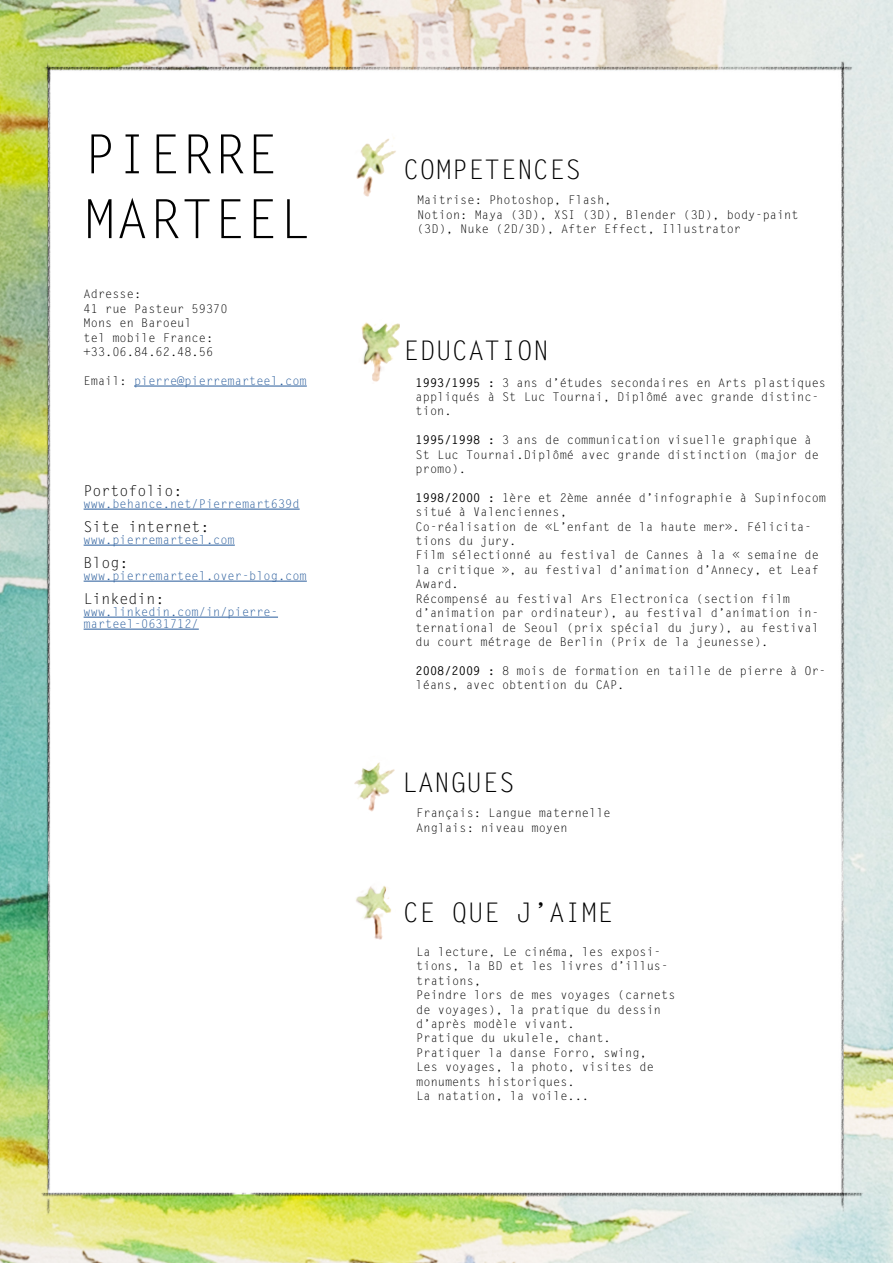
<style>
.page{position:relative;width:893px;height:1263px;background:#fff}
.page>*{position:absolute;margin:0;border:0;box-sizing:border-box;transform-origin:0 0}
.t1{font:54px/64.8px "Letter Gothic Std";color:#000}
.t2{font:27px "Letter Gothic Std";color:#000}
.t3{font:15px "Letter Gothic Std";color:#000}
.t4{font:12px/14.4px "Letter Gothic Std";color:#000}
.t5{font:12px/12px "Letter Gothic Std";color:#275b9b}
.s1{color:#000}
.s2{font-weight:700}
</style>
<div class="page">
<img style="left:0;top:0;width:893px;height:1263px">
<img style="left:359px;top:319px;width:40px;height:64px">
<hr style="left:134px;top:386px;width:173px;height:1px;background:#275b9b">
<hr style="left:84px;top:509px;width:216px;height:1px;background:#275b9b">
<hr style="left:84px;top:545px;width:151px;height:1px;background:#275b9b">
<hr style="left:84px;top:581px;width:223px;height:1px;background:#275b9b">
<hr style="left:84px;top:617px;width:194px;height:1px;background:#275b9b">
<hr style="left:84px;top:629px;width:115px;height:1px;background:#275b9b">
<img style="left:354px;top:755px;width:40px;height:59px">
<img style="left:354px;top:880px;width:42px;height:59px">
<img style="left:354px;top:133px;width:42px;height:64px">
<h1 class="t1" style="left:84px;top:124px;width:228px">PIERRE<br>MARTEEL</h1>
<p class="t4" style="left:84px;top:287px;width:146px">Adresse:<br>41 rue Pasteur 59370<br>Mons en Baroeul<br>tel mobile France: +33.06.84.62.48.56</p>
<p class="t5" style="left:84px;top:375px;width:225px"><span class="s1">Email:</span> pierre@pierremarteel.com</p>
<p class="t3" style="left:84px;top:482px;width:100px">Portofolio:</p>
<p class="t5" style="left:84px;top:498px;width:218px">www.behance.net/Pierremart639d</p>
<p class="t3" style="left:84px;top:518px;width:127px">Site internet:</p>
<p class="t5" style="left:84px;top:534px;width:153px">www.pierremarteel.com</p>
<p class="t3" style="left:84px;top:554px;width:46px">Blog:</p>
<p class="t5" style="left:84px;top:570px;width:225px">www.pierremarteel.over-blog.com</p>
<p class="t3" style="left:84px;top:590px;width:82px">Linkedin:</p>
<p class="t5" style="left:84px;top:606px;width:196px">www.linkedin.com/in/pierre&shy;marteel-0631712/</p>
<h2 class="t2" style="left:403px;top:154px;width:180px">COMPETENCES</h2>
<p class="t4" style="left:417px;top:193px;width:383px">Maitrise: Photoshop, Flash,<br>Notion: Maya (3D), XSI (3D), Blender (3D), body-paint (3D), Nuke (2D/3D), After Effect, Illustrator</p>
<h2 class="t2" style="left:403px;top:334px;width:147px">EDUCATION</h2>
<p class="t4" style="left:416px;top:376px;width:412px"><span class="s2">1993/1995 :</span> 3 ans d’études secondaires en Arts plastiques appliqués à St Luc Tournai, Diplômé avec grande distinc&shy;tion.</p>
<p class="t4" style="left:416px;top:433px;width:405px"><span class="s2">1995/1998 :</span> 3 ans de communication visuelle graphique à<br>St Luc Tournai.Diplômé avec grande distinction (major de promo).</p>
<p class="t4" style="left:416px;top:491px;width:412px"><span class="s2">1998/2000 :</span> 1ère et 2ème année d’infographie à Supinfocom situé à Valenciennes,<br>Co-réalisation de «L’enfant de la haute mer». Félicita&shy;tions du jury.<br>Film sélectionné au festival de Cannes à la « semaine de la critique », au festival d’animation d’Annecy, et Leaf Award.<br>Récompensé au festival Ars Electronica (section film d’animation par ordinateur), au festival d’animation in&shy;ternational de Seoul (prix spécial du jury), au festival du court métrage de Berlin (Prix de la jeunesse).</p>
<p class="t4" style="left:416px;top:664px;width:412px"><span class="s2">2008/2009 :</span> 8 mois de formation en taille de pierre à Or&shy;léans, avec obtention du CAP.</p>
<h2 class="t2" style="left:401px;top:767px;width:115px">LANGUES</h2>
<p class="t4" style="left:416px;top:806px;width:196px">Français: Langue maternelle<br>Anglais: niveau moyen</p>
<h2 class="t2" style="left:403px;top:897px;width:212px">CE QUE J’AIME</h2>
<p class="t4" style="left:416px;top:945px;width:261px">La lecture, Le cinéma, les exposi&shy;tions, la BD et les livres d’illus&shy;trations,<br>Peindre lors de mes voyages (carnets de voyages), la pratique du dessin d’après modèle vivant.<br>Pratique du ukulele, chant.<br>Pratiquer la danse Forro, swing,<br>Les voyages, la photo, visites de monuments historiques.<br>La natation, la voile...</p>
</div>
